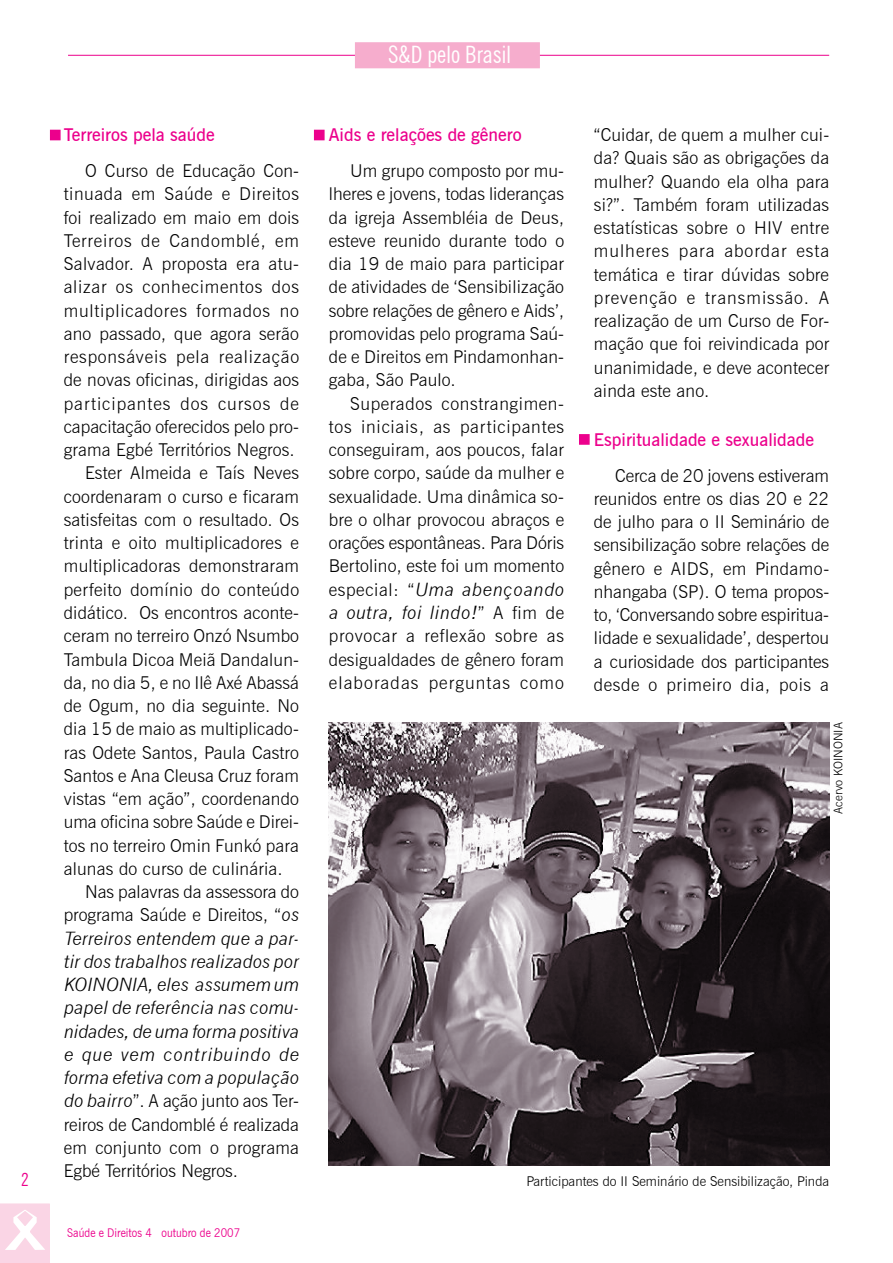
<style>
.page{position:relative;width:893px;height:1263px;background:#fff}
.page>*{position:absolute;margin:0;border:0;box-sizing:border-box;transform-origin:0 0}
.t1{font:condensed 24px "News Gothic BT";color:#fff}
.t2{font:condensed 18px "News Gothic BT";color:#ec008c}
.t3{font:300 17.7px/23.2px "News Gothic BT";letter-spacing:.01em;color:#000;text-align:justify}
.t4{font:italic 17.7px/23.2px "News Gothic";letter-spacing:.025em;color:#000;text-align:justify}
.t5{font:300 17.7px "News Gothic BT";letter-spacing:.045em;color:#000}
.t6{font:600 17.7px "News Gothic BT";color:#ec008c}
.t7{font:300 17.7px "News Gothic BT";letter-spacing:.04em;color:#000}
.t8{font:300 17.7px "News Gothic BT";letter-spacing:.055em;color:#000}
.t9{font:300 17.7px "News Gothic BT";letter-spacing:.035em;color:#000}
.t10{font:300 13.5px "News Gothic BT";color:#000}
.t11{font:12px "News Gothic BT";color:#ec008c;scale:.9 1}
.t12{font:300 12px "News Gothic BT";color:#000}
.s1{font-family:"News Gothic";font-weight:400;font-style:italic}
.s2{font-family:"News Gothic BT";font-weight:300;font-style:normal}
</style>
<div class="page">
<svg style="left:0;top:1203px;width:50px;height:60px"></svg>
<hr style="left:68px;top:55px;width:761px;height:1px;background:#ec008c">
<div style="left:355px;top:42px;width:185px;height:26px;background:#f6adcd;border:2px solid #f6adcd"></div>
<div style="left:50px;top:130px;width:11px;height:10px;background:#ec008c;border:2px solid #ec008c"></div>
<div style="left:579px;top:434px;width:11px;height:11px;background:#ec008c;border:2px solid #ec008c"></div>
<div style="left:314px;top:130px;width:11px;height:10px;background:#ec008c;border:2px solid #ec008c"></div>
<img style="left:328px;top:723px;width:501px;height:442px">
<p class="t2" style="left:21px;top:1169px;width:9px">2</p>
<p class="t6" style="left:64px;top:124px;width:152px">Terreiros pela saúde</p>
<p class="t3" style="left:85px;top:159px;width:216px">O Curso de Educação Con-</p>
<p class="t9" style="left:64px;top:183px;width:237px">tinuada em Saúde e Direitos</p>
<p class="t3" style="left:64px;top:206px;width:237px">foi realizado em maio em dois</p>
<p class="t5" style="left:64px;top:230px;width:237px">Terreiros de Candomblé, em</p>
<p class="t3" style="left:64px;top:252px;width:237px">Salvador. A proposta era atu-</p>
<p class="t7" style="left:64px;top:276px;width:237px">alizar os conhecimentos dos</p>
<p class="t5" style="left:64px;top:300px;width:237px">multiplicadores formados no</p>
<p class="t3" style="left:64px;top:322px;width:237px">ano passado, que agora serão</p>
<p class="t5" style="left:64px;top:346px;width:237px">responsáveis pela realização</p>
<p class="t3" style="left:64px;top:368px;width:237px">de novas oficinas, dirigidas aos</p>
<p class="t8" style="left:64px;top:393px;width:237px">participantes dos cursos de</p>
<p class="t3" style="left:64px;top:415px;width:237px">capacitação oferecidos pelo pro-</p>
<p class="t3" style="left:64px;top:438px;width:232px">grama Egbé Territórios Negros.</p>
<p class="t3" style="left:85px;top:461px;width:215px">Ester Almeida e Taís Neves</p>
<p class="t3" style="left:64px;top:485px;width:237px">coordenaram o curso e ficaram</p>
<p class="t3" style="left:64px;top:508px;width:237px">satisfeitas com o resultado. Os</p>
<p class="t3" style="left:64px;top:531px;width:237px">trinta e oito multiplicadores e</p>
<p class="t3" style="left:64px;top:554px;width:237px">multiplicadoras demonstraram</p>
<p class="t3" style="left:64px;top:578px;width:237px">perfeito domínio do conteúdo</p>
<p class="t3" style="left:64px;top:601px;width:237px">didático. Os encontros aconte-</p>
<p class="t3" style="left:64px;top:624px;width:237px">ceram no terreiro Onzó Nsumbo</p>
<p class="t3" style="left:64px;top:647px;width:237px">Tambula Dicoa Meiã Dandalun-</p>
<p class="t3" style="left:64px;top:671px;width:237px">da, no dia 5, e no Ilê Axé Abassá</p>
<p class="t3" style="left:64px;top:694px;width:237px">de Ogum, no dia seguinte. No</p>
<p class="t3" style="left:64px;top:717px;width:237px">dia 15 de maio as multiplicado-</p>
<p class="t3" style="left:64px;top:740px;width:237px">ras Odete Santos, Paula Castro</p>
<p class="t3" style="left:64px;top:764px;width:237px">Santos e Ana Cleusa Cruz foram</p>
<p class="t3" style="left:64px;top:787px;width:237px">vistas “em ação”, coordenando</p>
<p class="t3" style="left:64px;top:810px;width:237px">uma oficina sobre Saúde e Direi-</p>
<p class="t3" style="left:64px;top:833px;width:237px">tos no terreiro Omin Funkó para</p>
<p class="t3" style="left:64px;top:857px;width:220px">alunas do curso de culinária.</p>
<p class="t3" style="left:85px;top:880px;width:216px">Nas palavras da assessora do</p>
<p class="t3" style="left:64px;top:903px;width:237px">programa Saúde e Direitos, “<span class="s1">os</span></p>
<p class="t4" style="left:64px;top:926px;width:237px">Terreiros entendem que a par&shy;tir dos trabalhos realizados por KOINONIA, eles assumem um papel de referência nas comu&shy;nidades, de uma forma positiva e que vem contribuindo de forma efetiva com a população</p>
<p class="t3" style="left:64px;top:1089px;width:237px"><span class="s1">do bairro</span>”. A ação junto aos Ter&shy;reiros de Candomblé é realizada em conjunto com o programa Egbé Territórios Negros.</p>
<p class="t11" style="left:67px;top:1226px;width:194px">Saúde e Direitos 4 outubro de 2007</p>
<h1 class="t1" style="left:388px;top:40px;width:124px">S&amp;D pelo Brasil</h1>
<p class="t6" style="left:329px;top:124px;width:194px">Aids e relações de gênero</p>
<p class="t3" style="left:329px;top:159px;width:237px;text-indent:21px">Um grupo composto por mu&shy;lheres e jovens, todas lideranças da igreja Assembléia de Deus, esteve reunido durante todo o dia 19 de maio para participar de atividades de ‘Sensibilização sobre relações de gênero e Aids’, promovidas pelo programa Saú&shy;de e Direitos em Pindamonhan&shy;gaba, São Paulo.</p>
<p class="t3" style="left:329px;top:392px;width:237px;text-indent:21px">Superados constrangimen&shy;tos iniciais, as participantes conseguiram, aos poucos, falar sobre corpo, saúde da mulher e sexualidade. Uma dinâmica so&shy;bre o olhar provocou abraços e orações espontâneas. Para Dóris Bertolino, este foi um momento</p>
<p class="t4" style="left:329px;top:578px;width:237px"><span class="s2">especial: “</span>Uma abençoando a outra, foi lindo!<span class="s2">” A fim de</span></p>
<p class="t3" style="left:329px;top:624px;width:237px">provocar a reflexão sobre as desigualdades de gênero foram elaboradas perguntas como</p>
<p class="t3" style="left:594px;top:123px;width:237px">“Cuidar, de quem a mulher cui&shy;da? Quais são as obrigações da mulher? Quando ela olha para si?”. Também foram utilizadas estatísticas sobre o HIV entre mulheres para abordar esta temática e tirar dúvidas sobre prevenção e transmissão. A realização de um Curso de For&shy;mação que foi reivindicada por unanimidade, e deve acontecer ainda este ano.</p>
<p class="t6" style="left:594px;top:429px;width:222px">Espiritualidade e sexualidade</p>
<p class="t3" style="left:594px;top:464px;width:237px;text-indent:21px">Cerca de 20 jovens estiveram reunidos entre os dias 20 e 22 de julho para o II Seminário de sensibilização sobre relações de gênero e AIDS, em Pindamo&shy;nhangaba (SP). O tema propos&shy;to, ‘Conversando sobre espiritua&shy;lidade e sexualidade’, despertou a curiosidade dos participantes desde o primeiro dia, pois a</p>
<p class="t12" style="left:831px;top:813px;width:93px;rotate:-90deg">Acervo KOINONIA</p>
<p class="t10" style="left:526px;top:1173px;width:304px">Participantes do II Seminário de Sensibilização, Pinda</p>
</div>
